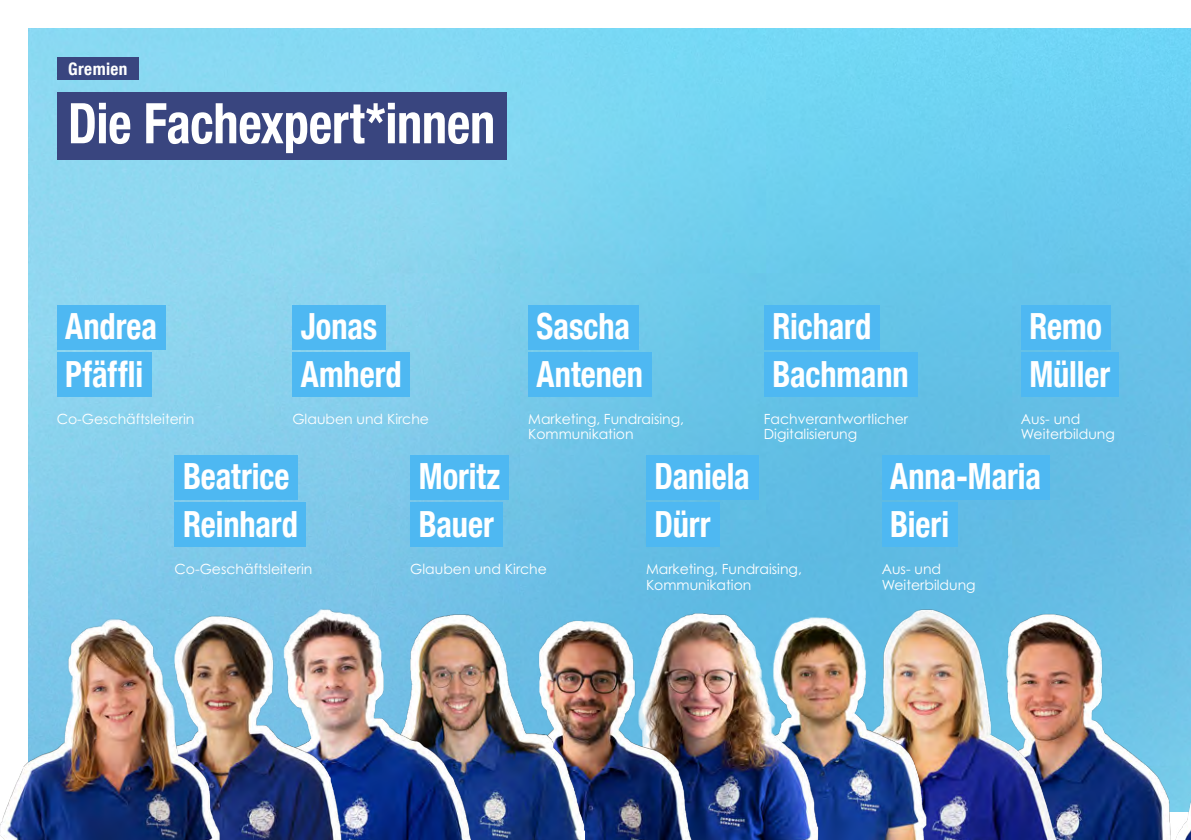
<style>
.page{position:relative;width:1191px;height:840px;background:#fff}
.page>*{position:absolute;margin:0;border:0;box-sizing:border-box;transform-origin:0 0}
.t1{font:700 condensed 56px "Helvetica Neue LT Com";letter-spacing:-.005em;color:#fff;scale:.9 1}
.t2{font:700 condensed 36px/47.4px "Helvetica Neue LT Com";letter-spacing:-.005em;color:#fff;scale:.9 1}
.t3{font:700 condensed 17.2px "Helvetica Neue LT Com";letter-spacing:.025em;color:#fff}
.t4{font:14px/15.6px "Century Gothic Pro";color:#fff}
</style>
<div class="page">
<img style="left:28px;top:28px;width:1163px;height:579px">
<img style="left:1179px;top:607px;width:12px;height:232px">
<img style="left:1074px;top:607px;width:105px;height:232px">
<img style="left:821px;top:604px;width:253px;height:235px">
<img style="left:830px;top:607px;width:116px;height:232px">
<img style="left:714px;top:607px;width:116px;height:232px">
<img style="left:584px;top:607px;width:130px;height:232px">
<img style="left:482px;top:607px;width:102px;height:232px">
<img style="left:359px;top:607px;width:123px;height:232px">
<img style="left:237px;top:607px;width:122px;height:232px">
<div style="left:57px;top:92px;width:449px;height:67px;background:#39457f"></div>
<div style="left:57px;top:57px;width:82px;height:23px;background:#39457f"></div>
<img style="left:0;top:607px;width:237px;height:232px">
<div style="left:57px;top:304px;width:109px;height:45px;background:#4eb8f2"></div>
<div style="left:57px;top:352px;width:95px;height:44px;background:#4eb8f2"></div>
<div style="left:292px;top:304px;width:94px;height:45px;background:#4eb8f2"></div>
<div style="left:292px;top:352px;width:118px;height:44px;background:#4eb8f2"></div>
<div style="left:528px;top:304px;width:110px;height:45px;background:#4eb8f2"></div>
<div style="left:528px;top:352px;width:123px;height:44px;background:#4eb8f2"></div>
<div style="left:881px;top:454px;width:168px;height:45px;background:#4eb8f2"></div>
<div style="left:881px;top:502px;width:76px;height:44px;background:#4eb8f2"></div>
<div style="left:646px;top:454px;width:112px;height:45px;background:#4eb8f2"></div>
<div style="left:646px;top:502px;width:73px;height:44px;background:#4eb8f2"></div>
<div style="left:175px;top:454px;width:123px;height:45px;background:#4eb8f2"></div>
<div style="left:175px;top:502px;width:131px;height:44px;background:#4eb8f2"></div>
<div style="left:410px;top:454px;width:99px;height:45px;background:#4eb8f2"></div>
<div style="left:410px;top:502px;width:92px;height:44px;background:#4eb8f2"></div>
<div style="left:764px;top:304px;width:115px;height:45px;background:#4eb8f2"></div>
<div style="left:764px;top:352px;width:153px;height:44px;background:#4eb8f2"></div>
<div style="left:1020px;top:304px;width:90px;height:45px;background:#4eb8f2"></div>
<div style="left:1020px;top:352px;width:98px;height:44px;background:#4eb8f2"></div>
<p class="t3" style="left:68px;top:58px;width:61px">Gremien</p>
<h1 class="t1" style="left:68px;top:90px;width:476px">Die Fachexpert*innen</h1>
<h2 class="t2" style="left:65px;top:302px;width:104px">Andrea<br>Pfäffli</h2>
<p class="t4" style="left:57px;top:410px;width:139px">Co-Geschäftsleiterin</p>
<h2 class="t2" style="left:301px;top:302px;width:114px">Jonas<br>Amherd</h2>
<p class="t4" style="left:292px;top:410px;width:138px">Glauben und Kirche</p>
<h2 class="t2" style="left:183px;top:452px;width:129px">Beatrice<br>Reinhard</h2>
<h2 class="t2" style="left:419px;top:452px;width:92px">Moritz<br>Bauer</h2>
<h2 class="t2" style="left:536px;top:302px;width:120px">Sascha<br>Antenen</h2>
<p class="t4" style="left:528px;top:410px;width:157px">Marketing, Fundraising,<br>Kommunikation</p>
<h2 class="t2" style="left:654px;top:452px;width:107px">Daniela<br>Dürr</h2>
<h2 class="t2" style="left:772px;top:302px;width:153px">Richard<br>Bachmann</h2>
<p class="t4" style="left:764px;top:410px;width:146px">Fachverantwortlicher<br>Digitalisierung</p>
<h2 class="t2" style="left:1029px;top:302px;width:91px">Remo<br>Müller</h2>
<p class="t4" style="left:1020px;top:410px;width:95px">Aus- und<br>Weiterbildung</p>
<h2 class="t2" style="left:890px;top:452px;width:169px">Anna-Maria<br>Bieri</h2>
<p class="t4" style="left:175px;top:560px;width:139px">Co-Geschäftsleiterin</p>
<p class="t4" style="left:410px;top:560px;width:138px">Glauben und Kirche</p>
<p class="t4" style="left:646px;top:560px;width:157px">Marketing, Fundraising,<br>Kommunikation</p>
<p class="t4" style="left:881px;top:560px;width:95px">Aus- und<br>Weiterbildung</p>
</div>
